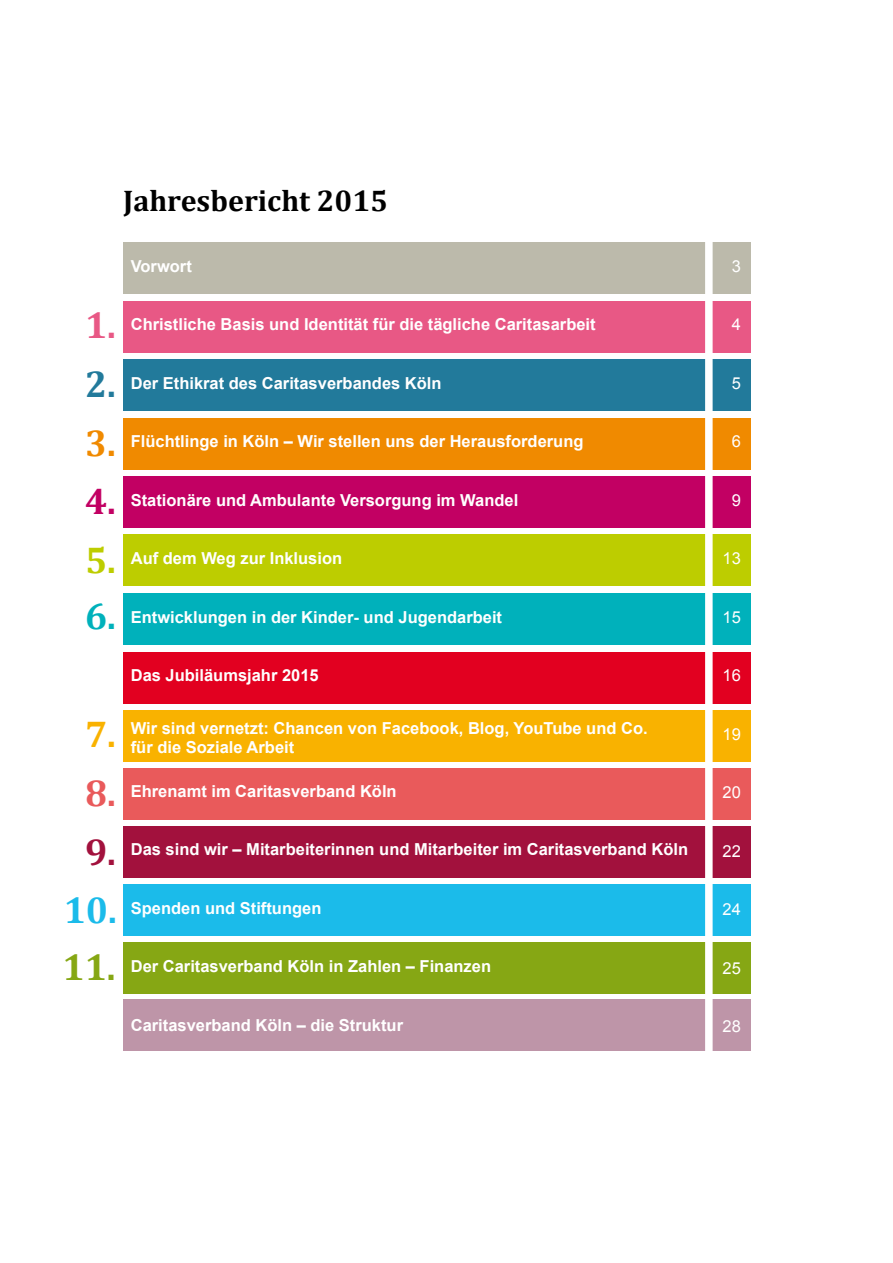
<style>
.page{position:relative;width:893px;height:1263px;background:#fff}
.page>*{position:absolute;margin:0;border:0;box-sizing:border-box;transform-origin:0 0}
.t1{font:700 37.5px "Cambria";color:#1bbbea}
.t2{font:700 37.5px "Cambria";color:#86a714}
.t3{font:700 37.5px "Cambria";color:#e85885}
.t4{font:700 37.5px "Cambria";color:#227a9b}
.t5{font:700 37.5px "Cambria";color:#f08a00}
.t6{font:700 37.5px "Cambria";color:#c20063}
.t7{font:700 37.5px "Cambria";color:#bdcd00}
.t8{font:700 37.5px "Cambria";color:#00b1bb}
.t9{font:700 37.5px "Cambria";color:#f9b200}
.t10{font:700 37.5px "Cambria";color:#e95a5b}
.t11{font:700 37.5px "Cambria";color:#a2113d}
.t12{font:700 30px "Cambria";color:#000}
.t13{font:700 16.5px/19.5px "Arial";color:#fff}
.t14{font:16.5px "Arial";color:#fff}
</style>
<div class="page">
<div style="left:123px;top:652px;width:627px;height:51px;background:#e20020"></div>
<div style="left:123px;top:1000px;width:627px;height:51px;background:#be95a8"></div>
<div style="left:123px;top:711px;width:627px;height:51px;background:#f9b200"></div>
<div style="left:123px;top:593px;width:627px;height:51px;background:#00b1bb"></div>
<div style="left:123px;top:360px;width:627px;height:51px;background:#227a9b"></div>
<div style="left:123px;top:301px;width:627px;height:51px;background:#e85885"></div>
<div style="left:123px;top:418px;width:627px;height:51px;background:#f08a00"></div>
<div style="left:123px;top:477px;width:627px;height:51px;background:#c20063"></div>
<div style="left:123px;top:535px;width:627px;height:51px;background:#bdcd00"></div>
<div style="left:123px;top:243px;width:627px;height:51px;background:#bcbaab"></div>
<div style="left:123px;top:769px;width:627px;height:51px;background:#e95a5b"></div>
<div style="left:123px;top:827px;width:627px;height:51px;background:#a2113d"></div>
<div style="left:123px;top:885px;width:627px;height:51px;background:#1bbbea"></div>
<div style="left:123px;top:942px;width:627px;height:51px;background:#86a714"></div>
<div style="left:705px;top:242px;width:8px;height:813px;background:#fff"></div>
<h2 class="t12" style="left:123px;top:182px;width:266px">Jahresbericht 2015</h2>
<p class="t13" style="left:131px;top:257px;width:63px">Vorwort</p>
<h1 class="t3" style="left:85px;top:303px;width:32px">1.</h1>
<h1 class="t4" style="left:85px;top:361px;width:32px">2.</h1>
<h1 class="t5" style="left:85px;top:420px;width:32px">3.</h1>
<h1 class="t6" style="left:85px;top:479px;width:32px">4.</h1>
<h1 class="t7" style="left:85px;top:537px;width:32px">5.</h1>
<h1 class="t8" style="left:85px;top:593px;width:32px">6.</h1>
<p class="t13" style="left:131px;top:315px;width:466px">Christliche Basis und Identität für die tägliche Caritasarbeit</p>
<p class="t13" style="left:131px;top:374px;width:312px">Der Ethikrat des Caritasverbandes Köln</p>
<p class="t13" style="left:131px;top:432px;width:454px">Flüchtlinge in Köln – Wir stellen uns der Herausforderung</p>
<p class="t13" style="left:131px;top:491px;width:389px">Stationäre und Ambulante Versorgung im Wandel</p>
<p class="t13" style="left:131px;top:549px;width:213px">Auf dem Weg zur Inklusion</p>
<p class="t13" style="left:131px;top:608px;width:373px">Entwicklungen in der Kinder- und Jugendarbeit</p>
<h1 class="t9" style="left:85px;top:712px;width:32px">7.</h1>
<h1 class="t10" style="left:85px;top:770px;width:32px">8.</h1>
<h1 class="t11" style="left:85px;top:829px;width:32px">9.</h1>
<h1 class="t1" style="left:64px;top:887px;width:55px">10.</h1>
<h1 class="t2" style="left:63px;top:945px;width:55px">11.</h1>
<p class="t13" style="left:131px;top:666px;width:190px">Das Jubiläumsjahr 2015</p>
<p class="t13" style="left:131px;top:719px;width:518px">Wir sind vernetzt: Chancen von Facebook, Blog, YouTube und Co. für die Soziale Arbeit</p>
<p class="t13" style="left:131px;top:782px;width:267px">Ehrenamt im Caritasverband Köln</p>
<p class="t13" style="left:131px;top:840px;width:559px">Das sind wir – Mitarbeiterinnen und Mitarbeiter im Caritasverband Köln</p>
<p class="t13" style="left:131px;top:899px;width:192px">Spenden und Stiftungen</p>
<p class="t13" style="left:131px;top:957px;width:362px">Der Caritasverband Köln in Zahlen – Finanzen</p>
<p class="t13" style="left:131px;top:1016px;width:274px">Caritasverband Köln – die Struktur</p>
<p class="t14" style="left:732px;top:255px;width:11px">3</p>
<p class="t14" style="left:732px;top:314px;width:11px">4</p>
<p class="t14" style="left:732px;top:372px;width:11px">5</p>
<p class="t14" style="left:732px;top:431px;width:11px">6</p>
<p class="t14" style="left:732px;top:489px;width:11px">9</p>
<p class="t14" style="left:722px;top:548px;width:20px">13</p>
<p class="t14" style="left:722px;top:606px;width:20px">15</p>
<p class="t14" style="left:722px;top:665px;width:20px">16</p>
<p class="t14" style="left:722px;top:723px;width:20px">19</p>
<p class="t14" style="left:722px;top:782px;width:20px">20</p>
<p class="t14" style="left:722px;top:840px;width:20px">22</p>
<p class="t14" style="left:722px;top:899px;width:20px">24</p>
<p class="t14" style="left:722px;top:957px;width:20px">25</p>
<p class="t14" style="left:722px;top:1016px;width:20px">28</p>
</div>
